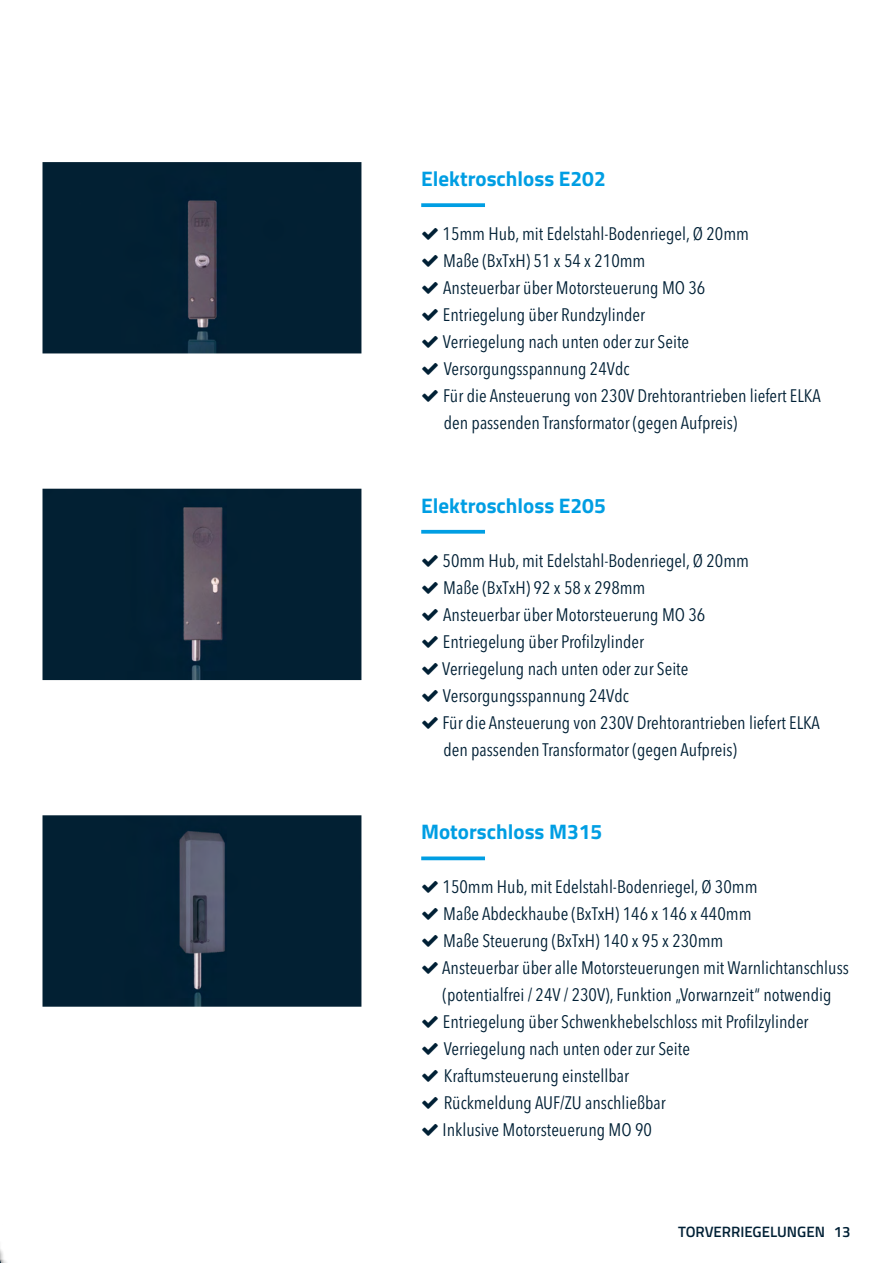
<style>
.page{position:relative;width:893px;height:1263px;background:#fff}
.page>*{position:absolute;margin:0;border:0;box-sizing:border-box;transform-origin:0 0}
.t1{font:700 21px "Titillium Web";color:#009ee3}
.t2{font:condensed 18px/27px "Avenir Next LT Pro";color:#002035}
.t3{font:600 15px "Titillium Web";color:#002035}
</style>
<div class="page">
<svg style="left:0;top:1249px;width:6px;height:14px"></svg>
<div style="left:43px;top:162px;width:318px;height:191px;background:#022033"></div>
<svg style="left:421px;top:203px;width:64px;height:4px"></svg>
<img style="left:43px;top:489px;width:318px;height:191px">
<svg style="left:421px;top:530px;width:64px;height:4px"></svg>
<img style="left:43px;top:815px;width:318px;height:192px">
<svg style="left:421px;top:856px;width:64px;height:4px"></svg>
<p class="t1" style="left:421px;top:162px;width:186px">Elektroschloss E202</p>
<p class="t2" style="left:443px;top:220px;width:380px">15mm Hub, mit Edelstahl-Bodenriegel, Ø 20mm<br>Maße (BxTxH) 51 x 54 x 210mm<br>Ansteuerbar über Motorsteuerung MO 36<br>Entriegelung über Rundzylinder<br>Verriegelung nach unten oder zur Seite Versorgungsspannung 24Vdc<br>Für die Ansteuerung von 230V Drehtorantrieben liefert ELKA den passenden Transformator (gegen Aufpreis)</p>
<p class="t1" style="left:421px;top:489px;width:186px">Elektroschloss E205</p>
<p class="t2" style="left:442px;top:547px;width:379px">50mm Hub, mit Edelstahl-Bodenriegel, Ø 20mm<br>Maße (BxTxH) 92 x 58 x 298mm<br>Ansteuerbar über Motorsteuerung MO 36<br>Entriegelung über Profilzylinder<br>Verriegelung nach unten oder zur Seite Versorgungsspannung 24Vdc<br>Für die Ansteuerung von 230V Drehtorantrieben liefert ELKA den passenden Transformator (gegen Aufpreis)</p>
<p class="t1" style="left:421px;top:816px;width:183px">Motorschloss M315</p>
<p class="t2" style="left:442px;top:873px;width:408px">150mm Hub, mit Edelstahl-Bodenriegel, Ø 30mm<br>Maße Abdeckhaube (BxTxH) 146 x 146 x 440mm<br>Maße Steuerung (BxTxH) 140 x 95 x 230mm<br>Ansteuerbar über alle Motorsteuerungen mit Warnlichtanschluss (potentialfrei / 24V / 230V), Funktion „Vorwarnzeit“ notwendig Entriegelung über Schwenkhebelschloss mit Profilzylinder Verriegelung nach unten oder zur Seite<br>Kraftumsteuerung einstellbar<br>Rückmeldung AUF/ZU anschließbar<br>Inklusive Motorsteuerung MO 90</p>
<p class="t3" style="left:678px;top:1221px;width:174px">TORVERRIEGELUNGEN 13</p>
</div>
